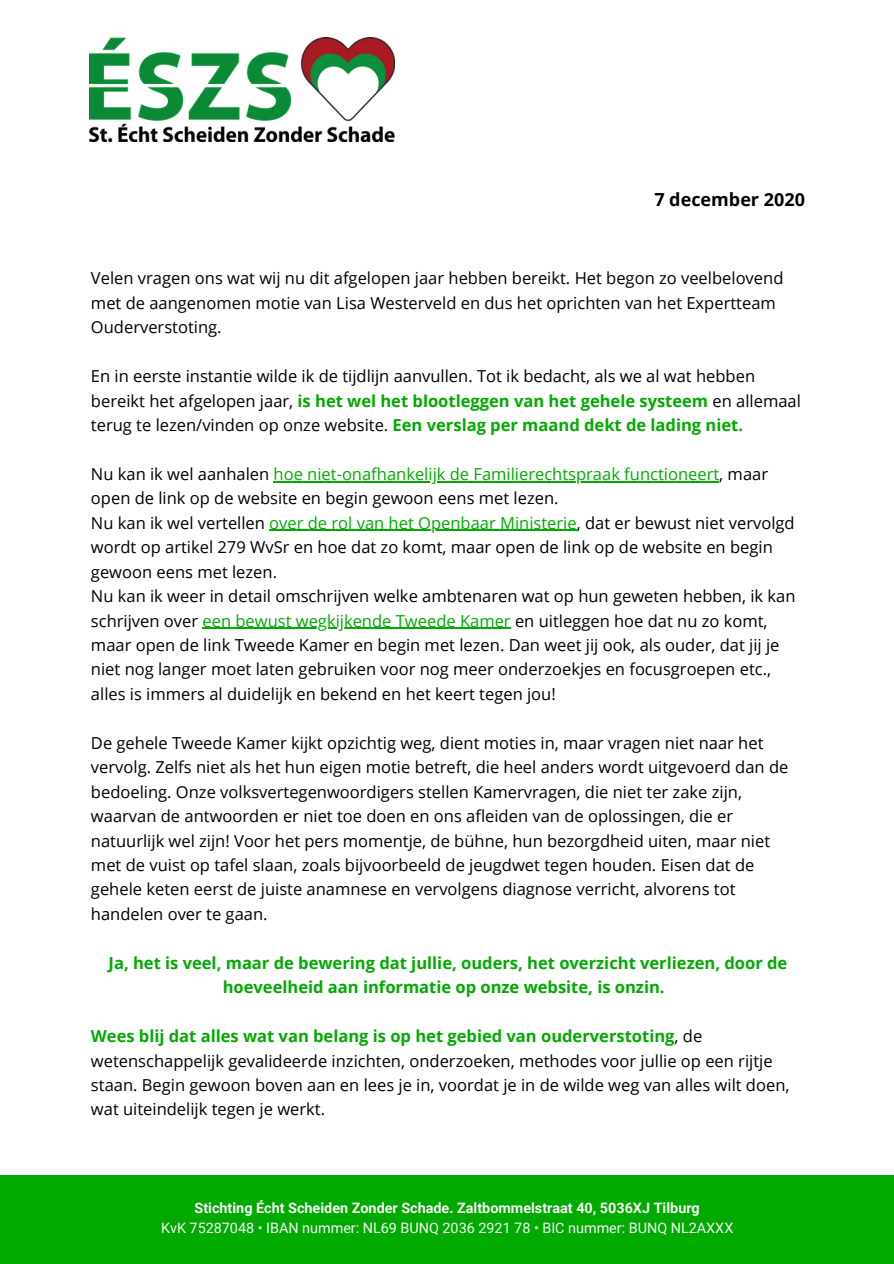
<style>
.page{position:relative;width:894px;height:1264px;background:#fff}
.page>*{position:absolute;margin:0;border:0;box-sizing:border-box;transform-origin:0 0}
.t1{font:700 18px "Open Sans";color:#000}
.t2{font:16.5px/24.5px "Open Sans";color:#000}
.t3{font:700 16.5px/24.5px "Open Sans";color:#0a0;text-align:center}
.t4{font:700 14.4px "Roboto";color:#f6f6f6}
.t5{font:14.4px "Roboto";color:#f6f6f6}
.s1{font-weight:700;color:#0a0}
.s2{color:#0a0}
</style>
<div class="page">
<div style="left:0;top:1175px;width:893px;height:88px;background:#0a0"></div>
<hr style="left:273px;top:481px;width:446px;height:1px;background:#0a0">
<hr style="left:269px;top:530px;width:307px;height:1px;background:#0a0">
<hr style="left:202px;top:627px;width:308px;height:2px;background:#0a0">
<img style="left:89px;top:38px;width:305px;height:103px">
<p class="t1" style="left:654px;top:186px;width:152px">7 december 2020</p>
<p class="t2" style="left:91px;top:266px;width:693px">Velen vragen ons wat wij nu dit afgelopen jaar hebben bereikt. Het begon zo veelbelovend met de aangenomen motie van Lisa Westerveld en dus het oprichten van het Expertteam<br>Ouderverstoting.</p>
<p class="t2" style="left:91px;top:363px;width:711px">En in eerste instantie wilde ik de tijdlijn aanvullen. Tot ik bedacht, als we al wat hebben bereikt het afgelopen jaar, <span class="s1">is het wel het blootleggen van het gehele systeem</span> en allemaal terug te lezen/vinden op onze website. <span class="s1">Een verslag per maand dekt de lading niet.</span></p>
<p class="t2" style="left:91px;top:461px;width:678px">Nu kan ik wel aanhalen <span class="s2">hoe niet-onafhankelijk de Familierechtspraak functioneert</span>, maar open de link op de website en begin gewoon eens met lezen.</p>
<p class="t2" style="left:91px;top:510px;width:705px">Nu kan ik wel vertellen <span class="s2">over de rol van het Openbaar Ministerie</span>, dat er bewust niet vervolgd wordt op artikel 279 WvSr en hoe dat zo komt, maar open de link op de website en begin gewoon eens met lezen.</p>
<p class="t2" style="left:91px;top:583px;width:706px">Nu kan ik weer in detail omschrijven welke ambtenaren wat op hun geweten hebben, ik kan schrijven over <span class="s2">een bewust wegkijkende Tweede Kamer</span> en uitleggen hoe dat nu zo komt, maar open de link Tweede Kamer en begin met lezen. Dan weet jij ook, als ouder, dat jij je niet nog langer moet laten gebruiken voor nog meer onderzoekjes en focusgroepen etc., alles is immers al duidelijk en bekend en het keert tegen jou!</p>
<p class="t2" style="left:91px;top:730px;width:698px">De gehele Tweede Kamer kijkt opzichtig weg, dient moties in, maar vragen niet naar het vervolg. Zelfs niet als het hun eigen motie betreft, die heel anders wordt uitgevoerd dan de bedoeling. Onze volksvertegenwoordigers stellen Kamervragen, die niet ter zake zijn, waarvan de antwoorden er niet toe doen en ons afleiden van de oplossingen, die er natuurlijk wel zijn! Voor het pers momentje, de bühne, hun bezorgdheid uiten, maar niet met de vuist op tafel slaan, zoals bijvoorbeeld de jeugdwet tegen houden. Eisen dat de gehele keten eerst de juiste anamnese en vervolgens diagnose verricht, alvorens tot handelen over te gaan.</p>
<p class="t3" style="left:108px;top:950px;width:680px">Ja, het is veel, maar de bewering dat jullie, ouders, het overzicht verliezen, door de hoeveelheid aan informatie op onze website, is onzin.</p>
<p class="t2" style="left:91px;top:1023px;width:699px"><span class="s1">Wees blij dat alles wat van belang is op het gebied van ouderverstoting</span>, de wetenschappelijk gevalideerde inzichten, onderzoeken, methodes voor jullie op een rijtje staan. Begin gewoon boven aan en lees je in, voordat je in de wilde weg van alles wilt doen, wat uiteindelijk tegen je werkt.</p>
<p class="t4" style="left:194px;top:1199px;width:506px">Stichting Écht Scheiden Zonder Schade. Zaltbommelstraat 40, 5036XJ Tilburg</p>
<p class="t5" style="left:161px;top:1219px;width:573px">KvK 75287048 • IBAN nummer: NL69 BUNQ 2036 2921 78 • BIC nummer: BUNQ NL2AXXX</p>
</div>
